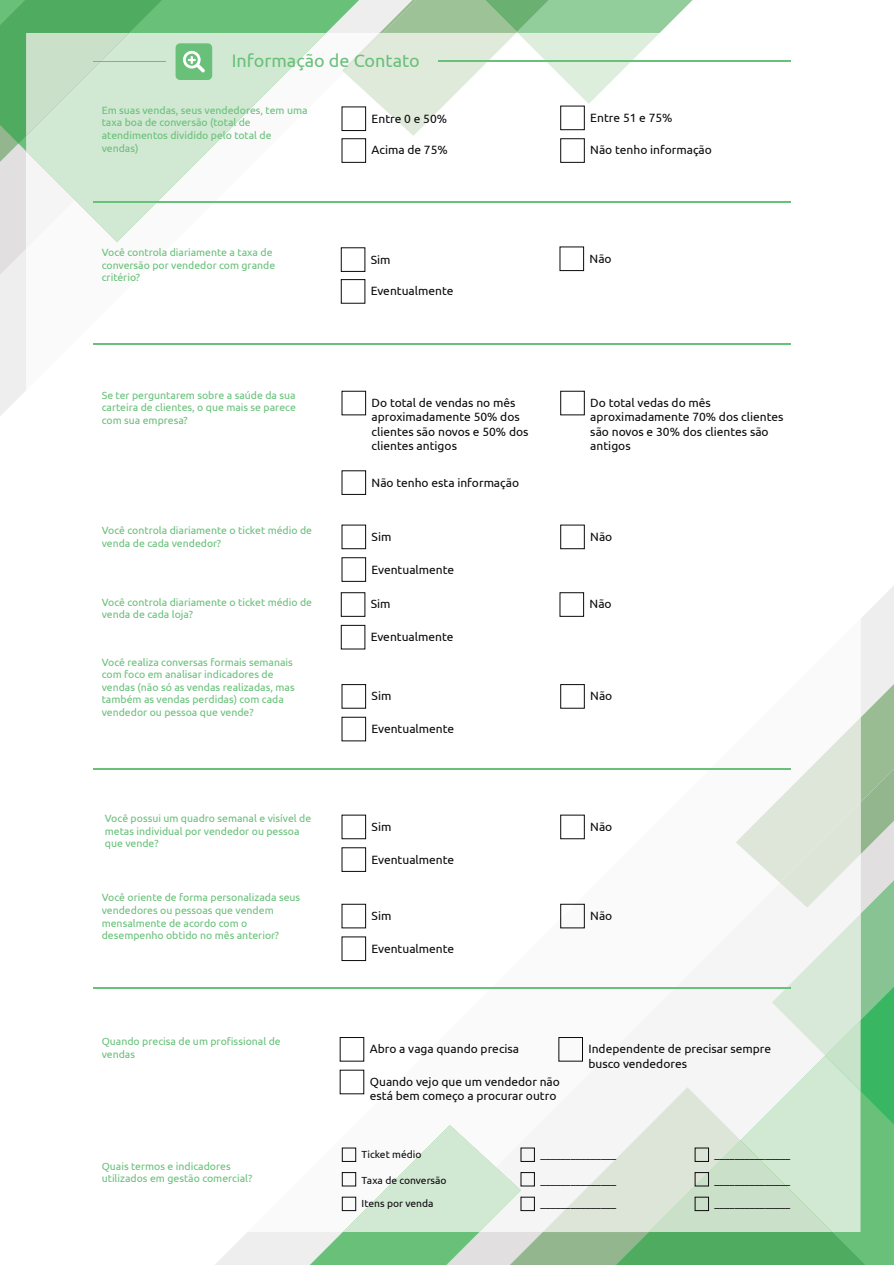
<style>
.page{position:relative;width:894px;height:1265px;background:#fff}
.page>*{position:absolute;margin:0;border:0;box-sizing:border-box;transform-origin:0 0}
.t1{font:18px "Ubuntu";color:#68c079}
.t2{font:12px/14.4px "Ubuntu";color:#0b090c}
.t3{font:10.5px/12.6px "Ubuntu";color:#68c079}
.t4{font:10.2px "Ubuntu";color:#0b090c}
</style>
<div class="page">
<svg style="left:0;top:275px;width:26px;height:141px;background:#f0efef"></svg>
<div style="left:162px;top:0;width:180px;height:33px;background:#68c079"></div>
<svg style="left:93px;top:106px;width:286px;height:239px"></svg>
<svg style="left:162px;top:33px;width:164px;height:209px"></svg>
<svg style="left:310px;top:684px;width:584px;height:580px"></svg>
<svg style="left:342px;top:0;width:351px;height:136px"></svg>
<svg style="left:0;top:0;width:162px;height:275px"></svg>
<div style="left:176px;top:43px;width:36px;height:37px;background:#68c079;border-radius:4px"></div>
<svg style="left:183px;top:51px;width:22px;height:21px"></svg>
<hr style="left:438px;top:61px;width:353px;height:1px;background:#68c079">
<hr style="left:93px;top:61px;width:73px;height:1px;background:#68c079">
<div style="left:342px;top:106px;width:24px;height:25px;border:1px solid #0b090c"></div>
<div style="left:560px;top:106px;width:25px;height:24px;border:1px solid #0b090c"></div>
<div style="left:560px;top:138px;width:25px;height:25px;border:1px solid #0b090c"></div>
<div style="left:342px;top:138px;width:24px;height:25px;border:1px solid #0b090c"></div>
<div style="left:341px;top:247px;width:24px;height:25px;border:1px solid #0b090c"></div>
<div style="left:342px;top:470px;width:24px;height:25px;border:1px solid #0b090c"></div>
<div style="left:342px;top:525px;width:24px;height:24px;border:1px solid #0b090c"></div>
<div style="left:342px;top:557px;width:24px;height:25px;border:1px solid #0b090c"></div>
<div style="left:560px;top:525px;width:25px;height:24px;border:1px solid #0b090c"></div>
<div style="left:341px;top:592px;width:24px;height:24px;border:1px solid #0b090c"></div>
<div style="left:341px;top:625px;width:24px;height:24px;border:1px solid #0b090c"></div>
<div style="left:560px;top:592px;width:24px;height:24px;border:1px solid #0b090c"></div>
<div style="left:342px;top:684px;width:24px;height:24px;border:1px solid #0b090c"></div>
<div style="left:560px;top:684px;width:25px;height:24px;border:1px solid #0b090c"></div>
<div style="left:560px;top:814px;width:25px;height:25px;border:1px solid #0b090c"></div>
<div style="left:342px;top:904px;width:24px;height:24px;border:1px solid #0b090c"></div>
<div style="left:342px;top:936px;width:24px;height:25px;border:1px solid #0b090c"></div>
<div style="left:560px;top:904px;width:25px;height:24px;border:1px solid #0b090c"></div>
<div style="left:559px;top:1037px;width:24px;height:24px;border:1px solid #0b090c"></div>
<div style="left:342px;top:1147px;width:14px;height:14px;border:1px solid #0b090c"></div>
<div style="left:342px;top:1196px;width:14px;height:15px;border:1px solid #0b090c"></div>
<div style="left:342px;top:1172px;width:14px;height:14px;border:1px solid #0b090c"></div>
<div style="left:521px;top:1196px;width:14px;height:15px;border:1px solid #0b090c"></div>
<div style="left:521px;top:1172px;width:14px;height:14px;border:1px solid #0b090c"></div>
<div style="left:695px;top:1196px;width:14px;height:15px;border:1px solid #0b090c"></div>
<div style="left:695px;top:1172px;width:14px;height:14px;border:1px solid #0b090c"></div>
<div style="left:560px;top:391px;width:25px;height:24px;border:1px solid #0b090c"></div>
<div style="left:560px;top:246px;width:24px;height:25px;border:1px solid #0b090c"></div>
<div style="left:341px;top:279px;width:24px;height:24px;border:1px solid #0b090c"></div>
<hr style="left:93px;top:201px;width:698px;height:1px;background:#68c079">
<hr style="left:93px;top:343px;width:698px;height:1px;background:#68c079">
<hr style="left:93px;top:768px;width:698px;height:1px;background:#68c079">
<hr style="left:93px;top:987px;width:698px;height:1px;background:#68c079">
<h1 class="t1" style="left:232px;top:50px;width:190px">Informação de Contato</h1>
<p class="t3" style="left:102px;top:103px;width:207px">Em suas vendas, seus vendedores, tem uma taxa boa de conversão (total de atendimentos dividido pelo total de vendas)</p>
<p class="t2" style="left:372px;top:111px;width:77px">Entre 0 e 50%</p>
<p class="t2" style="left:590px;top:110px;width:84px">Entre 51 e 75%</p>
<p class="t2" style="left:372px;top:143px;width:78px">Acima de 75%</p>
<p class="t2" style="left:590px;top:143px;width:123px">Não tenho informação</p>
<p class="t3" style="left:102px;top:246px;width:175px">Você controla diariamente a taxa de conversão por vendedor com grande critério?</p>
<p class="t3" style="left:102px;top:388px;width:196px;text-align:justify">Se ter perguntarem sobre a saúde da sua carteira de clientes, o que mais se parece com sua empresa?</p>
<p class="t3" style="left:102px;top:524px;width:212px">Você controla diariamente o ticket médio de venda de cada vendedor?</p>
<p class="t3" style="left:102px;top:595px;width:212px">Você controla diariamente o ticket médio de venda de cada loja?</p>
<p class="t3" style="left:102px;top:655px;width:194px">Você realiza conversas formais semanais com foco em analisar indicadores de vendas (não só as vendas realizadas, mas também as vendas perdidas) com cada vendedor ou pessoa que vende?</p>
<p class="t3" style="left:105px;top:811px;width:208px">Você possui um quadro semanal e visível de metas individual por vendedor ou pessoa que vende?</p>
<p class="t3" style="left:102px;top:891px;width:200px">Você oriente de forma personalizada seus vendedores ou pessoas que vendem mensalmente de acordo com o desempenho obtido no mês anterior?</p>
<p class="t3" style="left:102px;top:1034px;width:180px">Quando precisa de um profissional de vendas</p>
<p class="t3" style="left:102px;top:1159px;width:152px">Quais termos e indicadores utilizados em gestão comercial?</p>
<p class="t2" style="left:371px;top:252px;width:21px">Sim</p>
<p class="t2" style="left:371px;top:283px;width:84px">Eventualmente</p>
<p class="t2" style="left:590px;top:251px;width:24px">Não</p>
<p class="t2" style="left:372px;top:395px;width:158px">Do total de vendas no mês aproximadamente 50% dos clientes são novos e 50% dos clientes antigos</p>
<p class="t2" style="left:372px;top:475px;width:149px">Não tenho esta informação</p>
<p class="t2" style="left:372px;top:529px;width:21px">Sim</p>
<p class="t2" style="left:372px;top:561px;width:84px">Eventualmente</p>
<p class="t2" style="left:371px;top:596px;width:21px">Sim</p>
<p class="t2" style="left:371px;top:629px;width:84px">Eventualmente</p>
<p class="t2" style="left:372px;top:688px;width:21px">Sim</p>
<p class="t2" style="left:372px;top:721px;width:84px">Eventualmente</p>
<p class="t2" style="left:372px;top:819px;width:21px">Sim</p>
<p class="t2" style="left:372px;top:851px;width:84px">Eventualmente</p>
<p class="t2" style="left:372px;top:908px;width:21px">Sim</p>
<p class="t2" style="left:372px;top:940px;width:84px">Eventualmente</p>
<p class="t2" style="left:590px;top:395px;width:195px">Do total vedas do mês aproximadamente 70% dos clientes são novos e 30% dos clientes são antigos</p>
<p class="t2" style="left:590px;top:529px;width:24px">Não</p>
<p class="t2" style="left:590px;top:596px;width:24px">Não</p>
<p class="t2" style="left:590px;top:688px;width:24px">Não</p>
<p class="t2" style="left:590px;top:819px;width:24px">Não</p>
<p class="t2" style="left:590px;top:908px;width:24px">Não</p>
<p class="t2" style="left:370px;top:1041px;width:151px">Abro a vaga quando precisa</p>
<p class="t2" style="left:370px;top:1074px;width:192px">Quando vejo que um vendedor não está bem começo a procurar outro</p>
<p class="t2" style="left:588px;top:1041px;width:184px">Independente de precisar sempre busco vendedores</p>
<p class="t4" style="left:362px;top:1148px;width:61px">Ticket médio</p>
<p class="t4" style="left:362px;top:1174px;width:87px">Taxa de conversão</p>
<p class="t4" style="left:362px;top:1197px;width:73px">Itens por venda</p>
<p class="t4" style="left:540px;top:1148px;width:77px">_______________</p>
<p class="t4" style="left:540px;top:1174px;width:77px">_______________</p>
<p class="t4" style="left:540px;top:1197px;width:77px">_______________</p>
<p class="t4" style="left:714px;top:1148px;width:77px">_______________</p>
<p class="t4" style="left:714px;top:1174px;width:77px">_______________</p>
<p class="t4" style="left:714px;top:1197px;width:77px">_______________</p>
</div>
